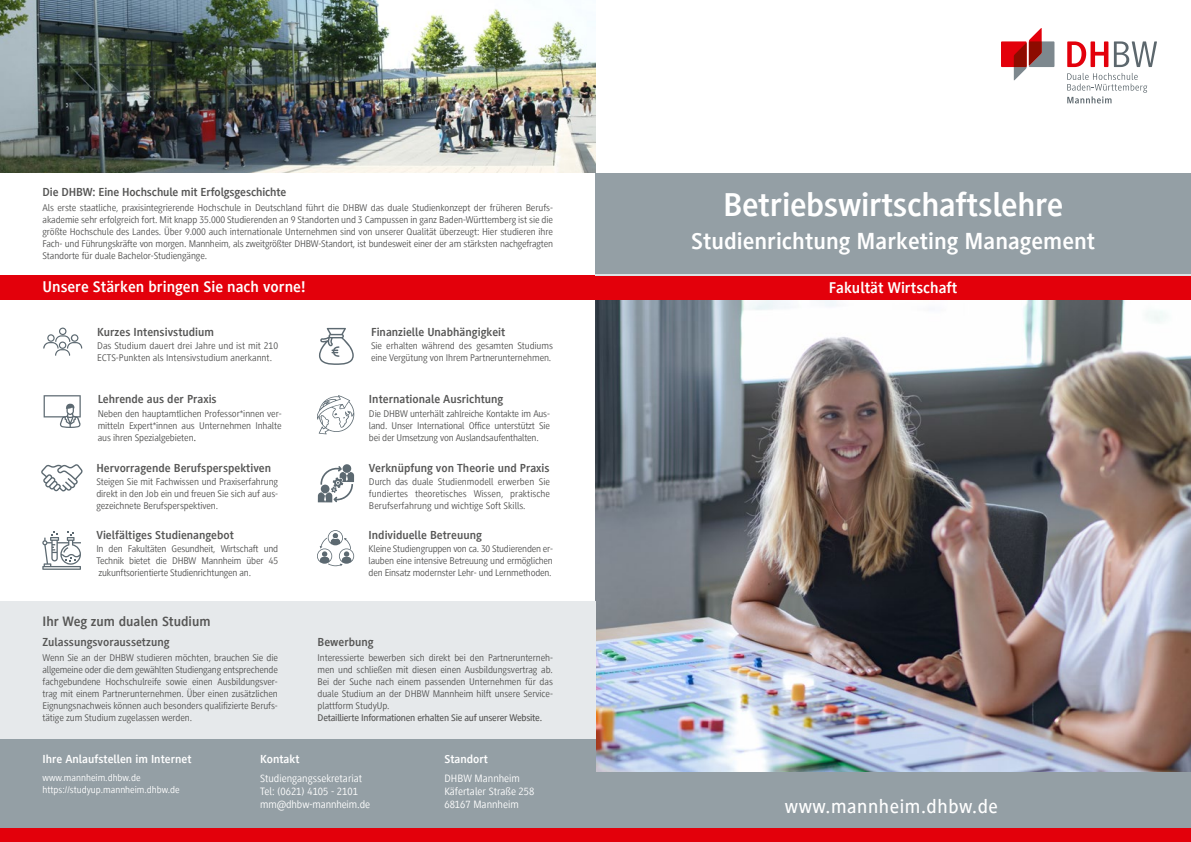
<style>
.page{position:relative;width:1191px;height:842px;background:#fff}
.page>*{position:absolute;margin:0;border:0;box-sizing:border-box;transform-origin:0 0}
.t1{font:700 34px "Generis Sans Com";letter-spacing:-.01em;color:#fff}
.t2{font:700 24px "Generis Sans Com";color:#fff}
.t3{font:500 20px "Generis Sans Com";letter-spacing:.03em;color:#fff}
.t4{font:700 16px "Generis Sans Com";color:#fff}
.t5{font:700 14px "Generis Sans Com";color:#565655}
.t6{font:700 12px "Generis Sans Com";color:#565655}
.t7{font:700 12px "Generis Sans Com";color:#fff}
.t8{font:11px/13.2px "Generis Sans Com";color:#fff}
.t9{font:10px/12px "Generis Sans Com";letter-spacing:-.01em;color:#565655;text-align:justify}
.t10{font:500 10px "Generis Sans Com";letter-spacing:-.025em;color:#565655}
.t11{font:10px/12px "Generis Sans Com";color:#fff}
.s1{font-size:12px}
</style>
<div class="page">
<img style="left:595px;top:300px;width:596px;height:472px">
<div style="left:1001px;top:41px;width:25px;height:26px;background:#e3000b"></div>
<svg style="left:1013px;top:28px;width:41px;height:52px"></svg>
<svg style="left:1067px;top:41px;width:90px;height:26px"></svg>
<svg style="left:1067px;top:73px;width:80px;height:30px"></svg>
<div style="left:595px;top:173px;width:596px;height:102px;background:#949fa5"></div>
<div style="left:593px;top:772px;width:598px;height:70px;background:#949fa5"></div>
<div style="left:0;top:276px;width:1191px;height:24px;background:#e3000b"></div>
<hr style="left:595px;top:274px;width:596px;height:2px;background:#dde2e5">
<img style="left:0;top:0;width:595px;height:173px">
<div style="left:0;top:738px;width:595px;height:104px;background:#949fa5"></div>
<div style="left:0;top:828px;width:1191px;height:14px;background:#e3000b"></div>
<div style="left:0;top:601px;width:595px;height:137px;background:#e6e9eb"></div>
<svg style="left:319px;top:328px;width:35px;height:37px"></svg>
<svg style="left:318px;top:464px;width:36px;height:38px"></svg>
<svg style="left:41px;top:464px;width:42px;height:27px"></svg>
<svg style="left:44px;top:395px;width:37px;height:33px"></svg>
<svg style="left:42px;top:531px;width:39px;height:39px"></svg>
<svg style="left:317px;top:395px;width:37px;height:39px"></svg>
<svg style="left:43px;top:328px;width:39px;height:28px"></svg>
<svg style="left:317px;top:530px;width:37px;height:36px"></svg>
<p class="t6" style="left:43px;top:185px;width:245px">Die DHBW: Eine Hochschule mit Erfolgsgeschichte</p>
<p class="t9" style="left:43px;top:201px;width:512px">Als erste staatliche, praxisintegrierende Hochschule in Deutschland führt die DHBW das duale Studienkonzept der früheren Berufs&shy;akademie sehr erfolgreich fort. Mit knapp 35.000 Studierenden an 9 Standorten und 3 Campussen in ganz Baden-Württemberg ist sie die größte Hochschule des Landes. Über 9.000 auch internationale Unternehmen sind von unserer Qualität überzeugt: Hier studieren ihre Fach- und Führungskräfte von morgen. Mannheim, als zweitgrößter DHBW-Standort, ist bundesweit einer der am stärksten nachgefragten Standorte für duale Bachelor-Studiengänge.</p>
<h3 class="t4" style="left:43px;top:278px;width:264px">Unsere Stärken bringen Sie nach vorne!</h3>
<p class="t6" style="left:97px;top:325px;width:118px">Kurzes Intensivstudium</p>
<p class="t9" style="left:97px;top:340px;width:182px">Das Studium dauert drei Jahre und ist mit 210<br>ECTS-Punkten als Intensivstudium anerkannt.</p>
<p class="t6" style="left:98px;top:393px;width:121px">Lehrende aus der Praxis</p>
<p class="t9" style="left:98px;top:408px;width:185px">Neben den hauptamtlichen Professor*innen ver&shy;mitteln Expert*innen aus Unternehmen Inhalte aus ihren Spezialgebieten<span class="s1">.</span></p>
<p class="t6" style="left:96px;top:461px;width:176px">Hervorragende Berufsperspektiven</p>
<p class="t9" style="left:96px;top:476px;width:183px">Steigen Sie mit Fachwissen und Praxiserfahrung direkt in den Job ein und freuen Sie sich auf aus&shy;gezeichnete Berufsperspektiven.</p>
<p class="t6" style="left:96px;top:528px;width:139px">Vielfältiges Studienangebot</p>
<p class="t9" style="left:96px;top:543px;width:183px">In den Fakultäten Gesundheit, Wirtschaft und Technik bietet die DHBW Mannheim über 45 zukunftsorientierte Studienrichtungen an.</p>
<p class="t6" style="left:371px;top:325px;width:136px">Finanzielle Unabhängigkeit</p>
<p class="t9" style="left:371px;top:340px;width:183px">Sie erhalten während des gesamten Studiums eine Vergütung von Ihrem Partnerunternehmen.</p>
<p class="t6" style="left:369px;top:393px;width:136px">Internationale Ausrichtung</p>
<p class="t9" style="left:369px;top:408px;width:182px">Die DHBW unterhält zahlreiche Kontakte im Aus&shy;land. Unser International Office unterstützt Sie bei der Umsetzung von Auslandsaufenthalten.</p>
<p class="t6" style="left:369px;top:461px;width:182px">Verknüpfung von Theorie und Praxis</p>
<p class="t9" style="left:369px;top:476px;width:182px">Durch das duale Studienmodell erwerben Sie fundiertes theoretisches Wissen, praktische Berufserfahrung und wichtige Soft Skills.</p>
<p class="t6" style="left:369px;top:528px;width:115px">Individuelle Betreuung</p>
<p class="t9" style="left:369px;top:543px;width:186px">Kleine Studiengruppen von ca. 30 Studierenden er&shy;lauben eine intensive Betreuung und ermöglichen den Einsatz modernster Lehr- und Lernmethoden.</p>
<h3 class="t5" style="left:43px;top:614px;width:169px">Ihr Weg zum dualen Studium</h3>
<p class="t6" style="left:43px;top:636px;width:128px">Zulassungsvoraussetzung</p>
<p class="t9" style="left:43px;top:652px;width:237px">Wenn Sie an der DHBW studieren möchten, brauchen Sie die allgemeine oder die dem gewählten Studiengang entsprechende fachgebundene Hochschulreife sowie einen Ausbildungsver&shy;trag mit einem Partnerunternehmen. Über einen zusätzlichen Eignungsnachweis können auch besonders qualifizierte Berufs&shy;tätige zum Studium zugelassen werden.</p>
<p class="t6" style="left:317px;top:636px;width:58px">Bewerbung</p>
<p class="t9" style="left:317px;top:652px;width:237px">Interessierte bewerben sich direkt bei den Partnerunterneh&shy;men und schließen mit diesen einen Ausbildungsvertrag ab.<br>Bei der Suche nach einem passenden Unternehmen für das duale Studium an der DHBW Mannheim hilft unsere Service&shy;plattform StudyUp.</p>
<p class="t10" style="left:317px;top:712px;width:226px">Detaillierte Informationen erhalten Sie auf unserer Website.</p>
<p class="t7" style="left:43px;top:752px;width:150px">Ihre Anlaufstellen im Internet</p>
<p class="t11" style="left:43px;top:771px;width:139px">www.mannheim.dhbw.de https://studyup.mannheim.dhbw.de</p>
<p class="t7" style="left:260px;top:752px;width:41px">Kontakt</p>
<p class="t8" style="left:260px;top:771px;width:111px">Studiengangssekretariat<br>Tel: (0621) 4105 - 2101 mm@dhbw-mannheim.de</p>
<p class="t7" style="left:444px;top:752px;width:45px">Standort</p>
<p class="t8" style="left:444px;top:771px;width:91px">DHBW Mannheim<br>Käfertaler Straße 258<br>68167 Mannheim</p>
<h1 class="t1" style="left:723px;top:186px;width:342px">Betriebswirtschaftslehre</h1>
<h2 class="t2" style="left:691px;top:228px;width:405px">Studienrichtung Marketing Management</h2>
<h3 class="t4" style="left:829px;top:279px;width:130px">Fakultät Wirtschaft</h3>
<h3 class="t3" style="left:784px;top:795px;width:215px">www.mannheim.dhbw.de</h3>
</div>
